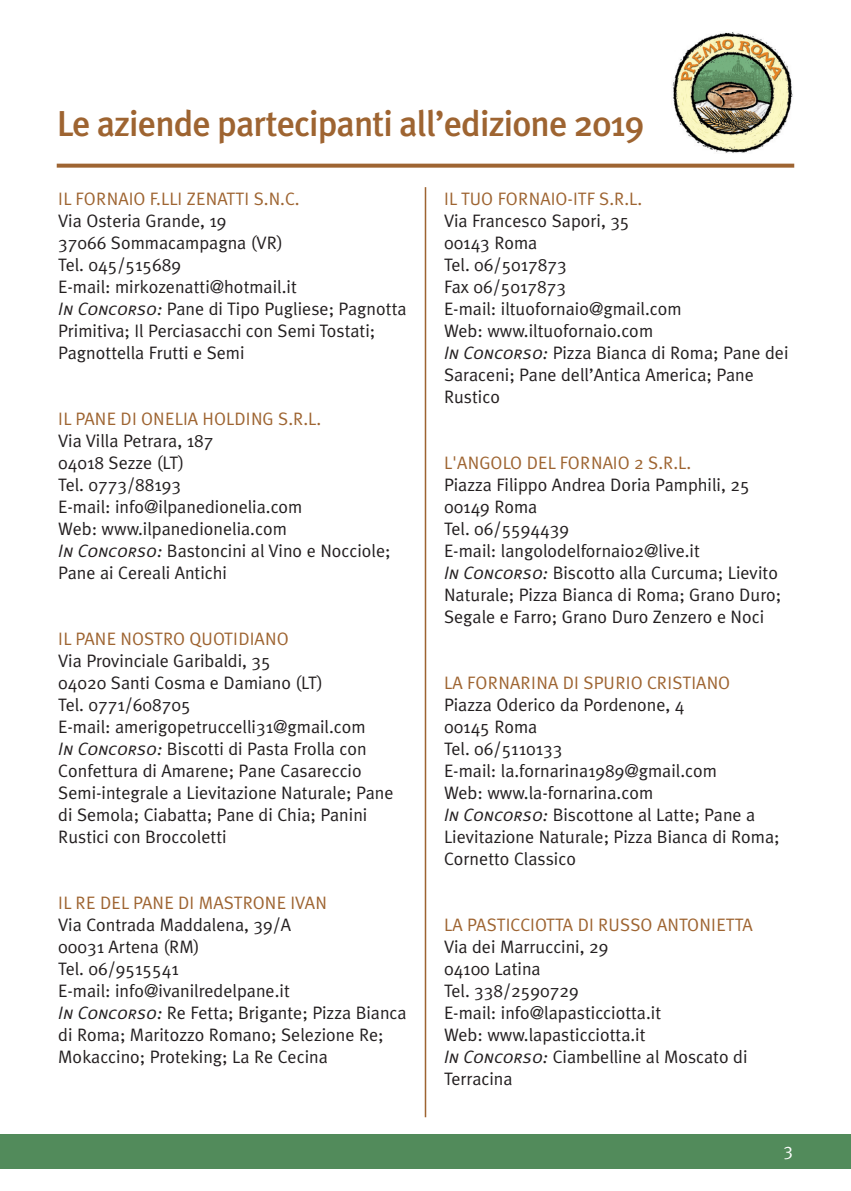
<style>
.page{position:relative;width:851px;height:1191px;background:#fff}
.page>*{position:absolute;margin:0;border:0;box-sizing:border-box;transform-origin:0 0}
.t1{font:500 36px "Meta Plus";letter-spacing:-.025em;color:#9e6431}
.t2{font:18px/22px "Meta Plus Normal";color:#231f20}
.t3{font:18px "Meta Plus Normal";color:#9e6431}
.t4{font:18px "Meta Plus Normal";color:#fff}
.s1{font-family:"Meta Plus Normal Caps";font-style:italic}
</style>
<div class="page">
<div style="left:0;top:1134px;width:850px;height:34px;background:#528b5b"></div>
<svg style="left:57px;top:164px;width:737px;height:4px;background:#a67143"></svg>
<img style="left:672px;top:32px;width:121px;height:121px">
<hr style="left:424px;top:187px;width:2px;height:930px;background:#9e6431">
<h1 class="t1" style="left:57px;top:102px;width:589px">Le aziende partecipanti all’edizione 2019</h1>
<p class="t3" style="left:58px;top:188px;width:243px">IL FORNAIO F.LLI ZENATTI S.N.C.</p>
<p class="t2" style="left:58px;top:209px;width:350px">Via Osteria Grande, 19<br>37066 Sommacampagna (VR)<br>Tel. 045/515689<br>E-mail: mirkozenatti@hotmail.it<br><span class="s1">In Concorso:</span> Pane di Tipo Pugliese; Pagnotta<br>Primitiva; Il Perciasacchi con Semi Tostati;<br>Pagnottella Frutti e Semi</p>
<p class="t3" style="left:58px;top:408px;width:264px">IL PANE DI ONELIA HOLDING S.R.L.</p>
<p class="t2" style="left:58px;top:429px;width:334px">Via Villa Petrara, 187<br>04018 Sezze (LT)<br>Tel. 0773/88193<br>E-mail: info@ilpanedionelia.com<br>Web: www.ilpanedionelia.com<br><span class="s1">In Concorso:</span> Bastoncini al Vino e Nocciole;<br>Pane ai Cereali Antichi</p>
<p class="t3" style="left:58px;top:628px;width:232px">IL PANE NOSTRO QUOTIDIANO</p>
<p class="t2" style="left:58px;top:649px;width:337px">Via Provinciale Garibaldi, 35<br>04020 Santi Cosma e Damiano (LT)<br>Tel. 0771/608705<br>E-mail: amerigopetruccelli31@gmail.com<br><span class="s1">In Concorso:</span> Biscotti di Pasta Frolla con Confettura di Amarene; Pane Casareccio Semi-integrale a Lievitazione Naturale; Pane di Semola; Ciabatta; Pane di Chia; Panini Rustici con Broccoletti</p>
<p class="t3" style="left:58px;top:892px;width:270px">IL RE DEL PANE DI MASTRONE IVAN</p>
<p class="t2" style="left:58px;top:913px;width:350px">Via Contrada Maddalena, 39/A<br>00031 Artena (RM)<br>Tel. 06/9515541<br>E-mail: info@ivanilredelpane.it<br><span class="s1">In Concorso:</span> Re Fetta; Brigante; Pizza Bianca di Roma; Maritozzo Romano; Selezione Re;<br>Mokaccino; Proteking; La Re Cecina</p>
<p class="t3" style="left:444px;top:188px;width:200px">IL TUO FORNAIO-ITF S.R.L.</p>
<p class="t2" style="left:444px;top:209px;width:346px">Via Francesco Sapori, 35<br>00143 Roma<br>Tel. 06/5017873<br>Fax 06/5017873<br>E-mail: iltuofornaio@gmail.com<br>Web: www.iltuofornaio.com<br><span class="s1">In Concorso:</span> Pizza Bianca di Roma; Pane dei<br>Saraceni; Pane dell’Antica America; Pane<br>Rustico</p>
<p class="t3" style="left:444px;top:452px;width:249px">L'ANGOLO DEL FORNAIO 2 S.R.L.</p>
<p class="t2" style="left:444px;top:473px;width:339px">Piazza Filippo Andrea Doria Pamphili, 25<br>00149 Roma<br>Tel. 06/5594439<br>E-mail: langolodelfornaio2@live.it<br><span class="s1">In Concorso:</span> Biscotto alla Curcuma; Lievito Naturale; Pizza Bianca di Roma; Grano Duro; Segale e Farro; Grano Duro Zenzero e Noci</p>
<p class="t3" style="left:444px;top:672px;width:288px">LA FORNARINA DI SPURIO CRISTIANO</p>
<p class="t2" style="left:444px;top:693px;width:337px">Piazza Oderico da Pordenone, 4<br>00145 Roma<br>Tel. 06/5110133<br>E-mail: la.fornarina1989@gmail.com<br>Web: www.la-fornarina.com<br><span class="s1">In Concorso:</span> Biscottone al Latte; Pane a<br>Lievitazione Naturale; Pizza Bianca di Roma;<br>Cornetto Classico</p>
<p class="t3" style="left:444px;top:914px;width:310px">LA PASTICCIOTTA DI RUSSO ANTONIETTA</p>
<p class="t2" style="left:444px;top:935px;width:305px">Via dei Marruccini, 29<br>04100 Latina<br>Tel. 338/2590729<br>E-mail: info@lapasticciotta.it<br>Web: www.lapasticciotta.it<br><span class="s1">In Concorso:</span> Ciambelline al Moscato di<br>Terracina</p>
<p class="t4" style="left:783px;top:1139px;width:11px">3</p>
</div>
